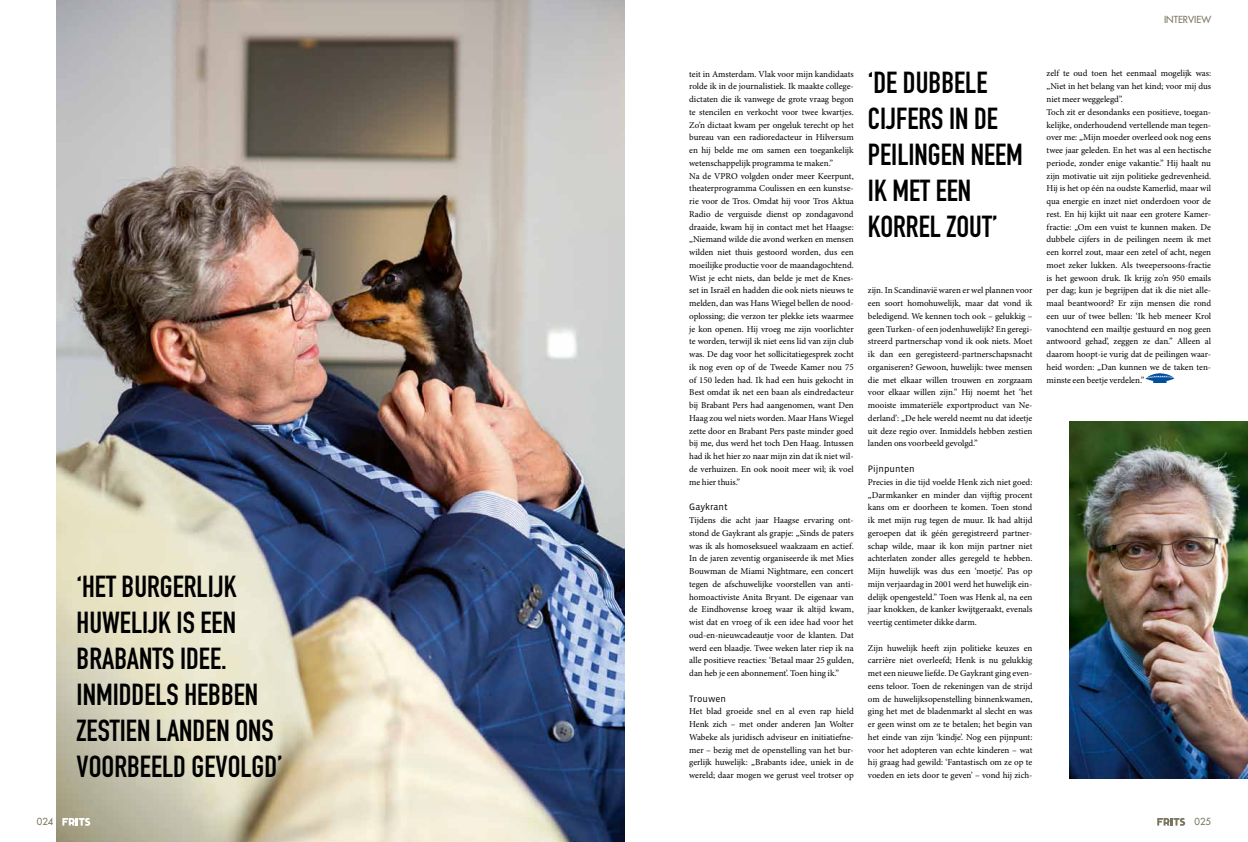
<style>
.page{position:relative;width:1248px;height:842px;background:#fff}
.page>*{position:absolute;margin:0;border:0;box-sizing:border-box;transform-origin:0 0}
.t1{font:30px/36px "DIN Engschrift";color:#000}
.t2{font:9.5px "Vista Sans OT";color:#000}
.t3{font:9.5px "Futura";color:#7a755f}
.t4{font:9px/12.8px "Minion Pro";color:#000;text-align:justify}
</style>
<div class="page">
<img style="left:57px;top:0;width:567px;height:842px">
<svg style="left:1157px;top:818px;width:27px;height:8px"></svg>
<svg style="left:62px;top:818px;width:28px;height:8px"></svg>
<img style="left:1069px;top:421px;width:178px;height:357px">
<img style="left:1145px;top:374px;width:29px;height:9px">
<h1 class="t1" style="left:77px;top:569px;width:208px">‘HET BURGERLIJK<br>HUWELIJK IS EEN<br>BRABANTS IDEE.<br>INMIDDELS HEBBEN<br>ZESTIEN LANDEN ONS<br>VOORBEELD GEVOLGD’</h1>
<p class="t3" style="left:1163px;top:13px;width:49px">INTERVIEW</p>
<p class="t4" style="left:689px;top:67px;width:166px;text-align:left">teit in Amsterdam. Vlak voor mijn kandidaats rolde ik in de journalistiek. Ik maakte college&shy;dictaten die ik vanwege de grote vraag begon te stencilen en verkocht voor twee kwartjes.<br>Zo’n dictaat kwam per ongeluk terecht op het bureau van een radioredacteur in Hilversum en hij belde me om samen een toegankelijk wetenschappelijk programma te maken.”<br>Na de VPRO volgden onder meer Keerpunt, theaterprogramma Coulissen en een kunstse&shy;rie voor de Tros. Omdat hij voor Tros Aktua Radio de verguisde dienst op zondagavond draaide, kwam hij in contact met het Haagse: „Niemand wilde die avond werken en mensen wilden niet thuis gestoord worden, dus een moeilijke productie voor de maandagochtend.<br>Wist je echt niets, dan belde je met de Knes&shy;set in Israël en hadden die ook niets nieuws te melden, dan was Hans Wiegel bellen de nood&shy;oplossing; die verzon ter plekke iets waarmee je kon openen. Hij vroeg me zijn voorlichter te worden, terwijl ik niet eens lid van zijn club was. De dag voor het sollicitatiegesprek zocht ik nog even op of de Tweede Kamer nou 75 of 150 leden had. Ik had een huis gekocht in Best omdat ik net een baan als eindredacteur bij Brabant Pers had aangenomen, want Den Haag zou wel niets worden. Maar Hans Wiegel zette door en Brabant Pers paste minder goed bij me, dus werd het toch Den Haag. Intussen had ik het hier zo naar mijn zin dat ik niet wil&shy;de verhuizen. En ook nooit meer wil; ik voel me hier thuis.”</p>
<p class="t2" style="left:689px;top:502px;width:40px">Gaykrant</p>
<p class="t4" style="left:689px;top:514px;width:166px">Tijdens die acht jaar Haagse ervaring ont&shy;stond de Gaykrant als grapje: „Sinds de paters was ik als homoseksueel waakzaam en actief.<br>In de jaren zeventig organiseerde ik met Mies Bouwman de Miami Nightmare, een concert tegen de afschuwelijke voorstellen van anti&shy;homoactiviste Anita Bryant. De eigenaar van de Eindhovense kroeg waar ik altijd kwam, wist dat en vroeg of ik een idee had voor het oud-en-nieuwcadeautje voor de klanten. Dat werd een blaadje. Twee weken later riep ik na alle positieve reacties: ‘Betaal maar 25 gulden, dan heb je een abonnement’. Toen hing ik.”</p>
<p class="t2" style="left:689px;top:694px;width:38px">Trouwen</p>
<p class="t4" style="left:689px;top:705px;width:166px">Het blad groeide snel en al even rap hield Henk zich – met onder anderen Jan Wolter Wabeke als juridisch adviseur en initiatiefne&shy;mer – bezig met de openstelling van het bur&shy;gerlijk huwelijk: „Brabants idee, uniek in de wereld; daar mogen we gerust veel trotser op</p>
<h1 class="t1" style="left:867px;top:64px;width:156px">‘DE DUBBELE<br>CIJFERS IN DE<br>PEILINGEN NEEM<br>IK MET EEN<br>KORREL ZOUT’</h1>
<p class="t4" style="left:867px;top:284px;width:166px">zijn. In Scandinavië waren er wel plannen voor een soort homohuwelijk, maar dat vond ik beledigend. We kennen toch ook – gelukkig – geen Turken- of een jodenhuwelijk? En geregi&shy;streerd partnerschap vond ik ook niets. Moet ik dan een geregisteerd-partnerschapsnacht organiseren? Gewoon, huwelijk: twee mensen die met elkaar willen trouwen en zorgzaam voor elkaar willen zijn.” Hij noemt het ‘het mooiste immateriële exportproduct van Ne&shy;derland’: „De hele wereld neemt nu dat ideetje uit deze regio over. Inmiddels hebben zestien landen ons voorbeeld gevolgd.”</p>
<p class="t2" style="left:867px;top:464px;width:48px">Pijnpunten</p>
<p class="t4" style="left:867px;top:475px;width:166px">Precies in die tijd voelde Henk zich niet goed: „Darmkanker en minder dan vijftig procent kans om er doorheen te komen. Toen stond ik met mijn rug tegen de muur. Ik had altijd geroepen dat ik géén geregistreerd partner&shy;schap wilde, maar ik kon mijn partner niet achterlaten zonder alles geregeld te hebben.<br>Mijn huwelijk was dus een ‘moetje’. Pas op mijn verjaardag in 2001 werd het huwelijk ein&shy;delijk opengesteld.” Toen was Henk al, na een jaar knokken, de kanker kwijtgeraakt, evenals veertig centimeter dikke darm.</p>
<p class="t4" style="left:867px;top:641px;width:166px">Zijn huwelijk heeft zijn politieke keuzes en carrière niet overleefd; Henk is nu gelukkig met een nieuwe liefde. De Gaykrant ging even&shy;eens teloor. Toen de rekeningen van de strijd om de huwelijksopenstelling binnenkwamen, ging het met de bladenmarkt al slecht en was er geen winst om ze te betalen; het begin van het einde van zijn ‘kindje’. Nog een pijnpunt: voor het adopteren van echte kinderen – wat hij graag had gewild: ‘Fantastisch om ze op te voeden en iets door te geven’ – vond hij zich-</p>
<p class="t4" style="left:1046px;top:67px;width:166px;text-align:left">zelf te oud toen het eenmaal mogelijk was: „Niet in het belang van het kind; voor mij dus niet meer weggelegd”.<br>Toch zit er desondanks een positieve, toegan&shy;kelijke, onderhoudend vertellende man tegen&shy;over me: „Mijn moeder overleed ook nog eens twee jaar geleden. En het was al een hectische periode, zonder enige vakantie.” Hij haalt nu zijn motivatie uit zijn politieke gedrevenheid.<br>Hij is het op één na oudste Kamerlid, maar wil qua energie en inzet niet onderdoen voor de rest. En hij kijkt uit naar een grotere Kamer&shy;fractie: „Om een vuist te kunnen maken. De dubbele cijfers in de peilingen neem ik met een korrel zout, maar een zetel of acht, negen moet zeker lukken. Als tweepersoons-fractie is het gewoon druk. Ik krijg zo’n 950 emails per dag; kun je begrijpen dat ik die niet alle&shy;maal beantwoord? Er zijn mensen die rond een uur of twee bellen: ‘Ik heb meneer Krol vanochtend een mailtje gestuurd en nog geen antwoord gehad’, zeggen ze dan.” Alleen al daarom hoopt-ie vurig dat de peilingen waar&shy;heid worden: „Dan kunnen we de taken ten&shy;minste een beetje verdelen.”</p>
<p class="t3" style="left:37px;top:816px;width:18px">024</p>
<p class="t3" style="left:1194px;top:816px;width:18px">025</p>
</div>
